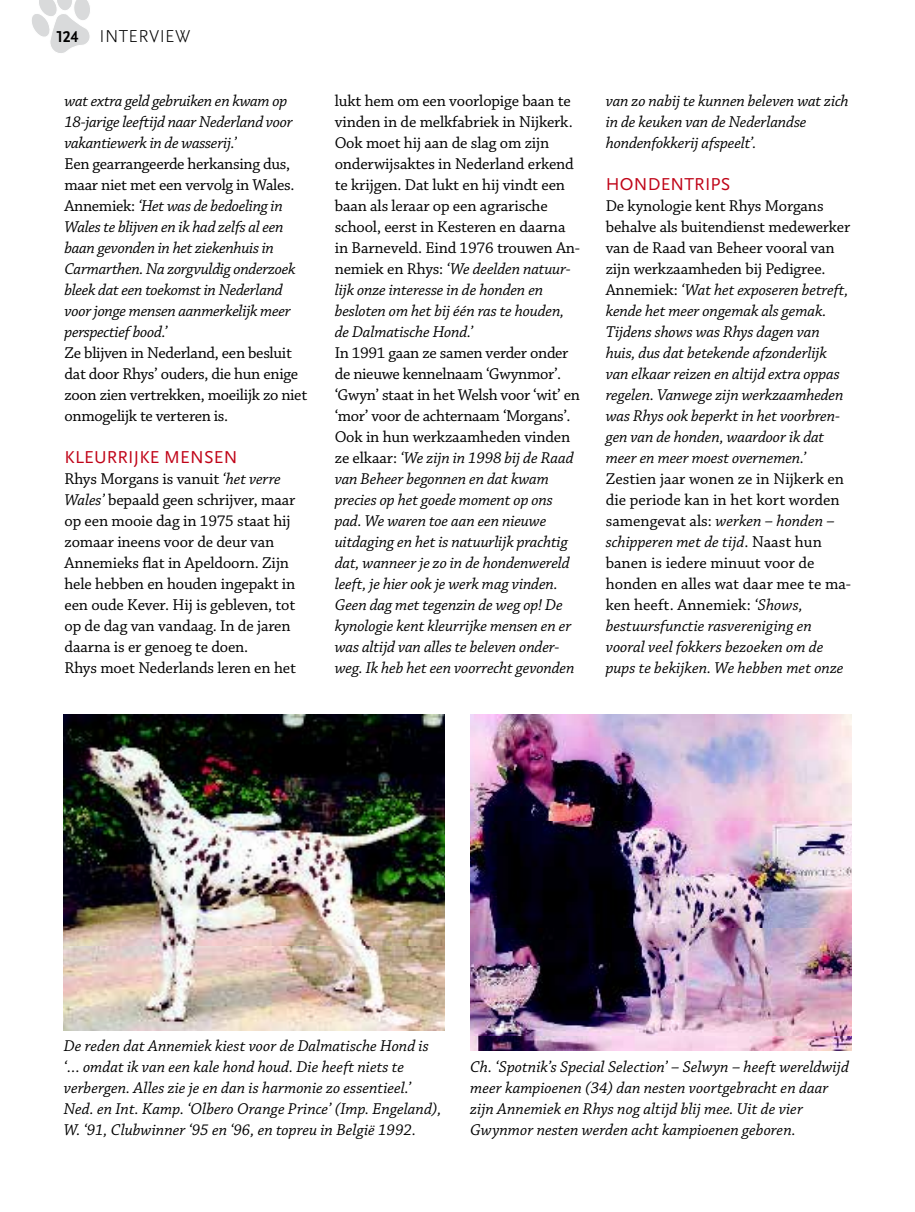
<style>
.page{position:relative;width:915px;height:1212px;background:#fff}
.page>*{position:absolute;margin:0;border:0;box-sizing:border-box;transform-origin:0 0}
.t1{font:18px "Scala Sans Pro";letter-spacing:.01em;color:#c00418}
.t2{font:300 18px "Scala Sans Pro";letter-spacing:.02em;color:#000}
.t3{font:italic 16.5px/21px "Chaparral Pro";letter-spacing:-.01em;color:#000}
.t4{font:16.5px/21px "Chaparral Pro";letter-spacing:-.01em;color:#000}
.s1{font-weight:700;font-size:16.5px}
.s2{font-style:normal}
.s3{font-style:italic}
</style>
<div class="page">
<svg style="left:32px;top:0;width:58px;height:53px"></svg>
<img style="left:64px;top:715px;width:380px;height:315px">
<img style="left:470px;top:715px;width:380px;height:336px">
<p class="t2" style="left:56px;top:26px;width:135px"><span class="s1">124</span> INTERVIEW</p>
<p class="t3" style="left:64px;top:90px;width:230px">wat extra geld gebruiken en kwam op<br>18-jarige leeftijd naar Nederland voor vakantiewerk in de wasserij.’</p>
<p class="t3" style="left:64px;top:154px;width:232px"><span class="s2">Een gearrangeerde herkansing dus, maar niet met een vervolg in Wales.<br>Annemiek:</span> ‘Het was de bedoeling in Wales te blijven en ik had zelfs al een baan gevonden in het ziekenhuis in Carmarthen. Na zorgvuldig onderzoek bleek dat een toekomst in Nederland voor jonge mensen aanmerkelijk meer perspectief bood.’</p>
<p class="t4" style="left:64px;top:343px;width:244px">Ze blijven in Nederland, een besluit dat door Rhys’ ouders, die hun enige zoon zien vertrekken, moeilijk zo niet onmogelijk te verteren is.</p>
<p class="t1" style="left:65px;top:446px;width:174px">KLEURRIJKE MENSEN</p>
<p class="t4" style="left:64px;top:468px;width:233px">Rhys Morgans is vanuit <span class="s3">‘het verre<br>Wales’</span> bepaald geen schrijver, maar op een mooie dag in 1975 staat hij zomaar ineens voor de deur van<br>Annemieks flat in Apeldoorn. Zijn hele hebben en houden ingepakt in een oude Kever. Hij is gebleven, tot op de dag van vandaag. In de jaren daarna is er genoeg te doen.<br>Rhys moet Nederlands leren en het</p>
<p class="t4" style="left:334px;top:90px;width:247px">lukt hem om een voorlopige baan te vinden in de melkfabriek in Nijkerk.<br>Ook moet hij aan de slag om zijn onderwijsaktes in Nederland erkend te krijgen. Dat lukt en hij vindt een baan als leraar op een agrarische school, eerst in Kesteren en daarna in Barneveld. Eind 1976 trouwen An&shy;nemiek en Rhys: <span class="s3">‘We deelden natuur&shy;lijk onze interesse in de honden en besloten om het bij één ras te houden, de Dalmatische Hond.’</span></p>
<p class="t3" style="left:334px;top:343px;width:247px"><span class="s2">In 1991 gaan ze samen verder onder de nieuwe kennelnaam ‘Gwynmor’. ‘Gwyn’ staat in het Welsh voor ‘wit’ en ‘mor’ voor de achternaam ‘Morgans’.<br>Ook in hun werkzaamheden vinden ze elkaar:</span> ‘We zijn in 1998 bij de Raad van Beheer begonnen en dat kwam precies op het goede moment op ons pad. We waren toe aan een nieuwe uitdaging en het is natuurlijk prachtig dat, wanneer je zo in de hondenwereld leeft, je hier ook je werk mag vinden.<br>Geen dag met tegenzin de weg op! De kynologie kent kleurrijke mensen en er was altijd van alles te beleven onder&shy;weg. Ik heb het een voorrecht gevonden</p>
<p class="t3" style="left:605px;top:91px;width:244px">van zo nabij te kunnen beleven wat zich in de keuken van de Nederlandse hondenfokkerij afspeelt’.</p>
<p class="t1" style="left:605px;top:173px;width:126px">HONDENTRIPS</p>
<p class="t3" style="left:605px;top:195px;width:246px"><span class="s2">De kynologie kent Rhys Morgans behalve als buitendienst medewerker van de Raad van Beheer vooral van zijn werkzaamheden bij Pedigree.<br>Annemiek:</span> ‘Wat het exposeren betreft, kende het meer ongemak als gemak.<br>Tijdens shows was Rhys dagen van huis, dus dat betekende afzonderlijk van elkaar reizen en altijd extra oppas regelen. Vanwege zijn werkzaamheden was Rhys ook beperkt in het voorbren&shy;gen van de honden, waardoor ik dat meer en meer moest overnemen.’</p>
<p class="t4" style="left:605px;top:469px;width:247px">Zestien jaar wonen ze in Nijkerk en die periode kan in het kort worden samengevat als: <span class="s3">werken – honden – schipperen met de tijd</span>. Naast hun banen is iedere minuut voor de honden en alles wat daar mee te ma&shy;ken heeft. Annemiek: <span class="s3">‘Shows, bestuursfunctie rasvereniging en vooral veel fokkers bezoeken om de pups te bekijken. We hebben met onze</span></p>
<p class="t3" style="left:64px;top:1035px;width:379px">De reden dat Annemiek kiest voor de Dalmatische Hond is ‘… omdat ik van een kale hond houd. Die heeft niets te verbergen. Alles zie je en dan is harmonie zo essentieel.’ Ned. en Int. Kamp. ‘Olbero Orange Prince’ (Imp. Engeland), W. ‘91, Clubwinner ‘95 en ‘96, en topreu in België 1992.</p>
<p class="t3" style="left:470px;top:1056px;width:380px">Ch. ‘Spotnik’s Special Selection’ – Selwyn – heeft wereldwijd meer kampioenen (34) dan nesten voortgebracht en daar zijn Annemiek en Rhys nog altijd blij mee. Uit de vier Gwynmor nesten werden acht kampioenen geboren.</p>
</div>
